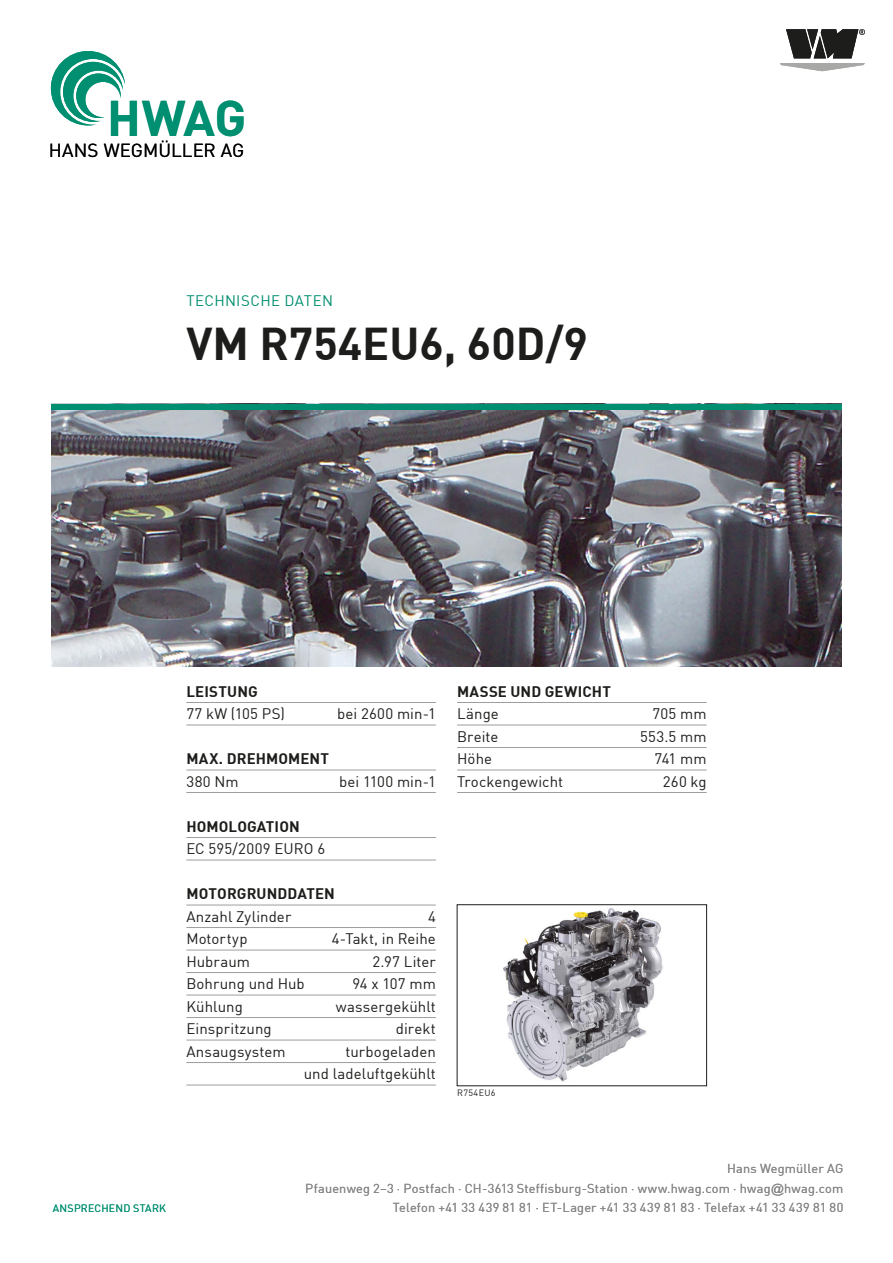
<style>
.page{position:relative;width:893px;height:1263px;background:#fff}
.page>*{position:absolute;margin:0;border:0;box-sizing:border-box;transform-origin:0 0}
.t1{font:700 49.35px "DIN";color:#008f70}
.t2{font:700 45px "DIN";color:#1d1d1b}
.t3{font:18.75px "DIN";letter-spacing:.005em;color:#010000}
.t4{font:15px/22.5px "DIN";letter-spacing:.005em;color:#1d1d1b;text-align:right}
.t5{font:700 15px "DIN";letter-spacing:.005em;color:#1d1d1b}
.t6{font:15px "DIN";letter-spacing:.025em;color:#008f70}
.t7{font:12.75px/19.5px "DIN";letter-spacing:.015em;color:#878787;text-align:right}
.t8{font:10.5px "DIN";letter-spacing:.025em;color:#008f70}
.t9{font:9px "DIN";letter-spacing:.035em;color:#1d1d1b}
</style>
<div class="page">
<img style="left:51px;top:410px;width:790px;height:256px">
<div style="left:51px;top:404px;width:791px;height:6px;background:#008f70"></div>
<img style="left:503px;top:907px;width:160px;height:175px">
<div style="left:457px;top:904px;width:250px;height:182px;border:1px solid #1d1d1b"></div>
<svg style="left:51px;top:51px;width:74px;height:74px"></svg>
<svg style="left:780px;top:29px;width:85px;height:42px"></svg>
<hr style="left:457px;top:702px;width:250px;height:1px;background:#9d9d9c">
<hr style="left:457px;top:725px;width:250px;height:1px;background:#9d9d9c">
<hr style="left:457px;top:747px;width:250px;height:1px;background:#9d9d9c">
<hr style="left:457px;top:770px;width:250px;height:1px;background:#9d9d9c">
<hr style="left:457px;top:792px;width:250px;height:1px;background:#9d9d9c">
<hr style="left:186px;top:702px;width:250px;height:1px;background:#9d9d9c">
<hr style="left:186px;top:725px;width:250px;height:1px;background:#9d9d9c">
<hr style="left:186px;top:770px;width:250px;height:1px;background:#9d9d9c">
<hr style="left:186px;top:792px;width:250px;height:1px;background:#9d9d9c">
<hr style="left:186px;top:837px;width:250px;height:1px;background:#9d9d9c">
<hr style="left:186px;top:860px;width:250px;height:1px;background:#9d9d9c">
<hr style="left:186px;top:905px;width:250px;height:1px;background:#9d9d9c">
<hr style="left:186px;top:927px;width:250px;height:1px;background:#9d9d9c">
<hr style="left:186px;top:950px;width:250px;height:1px;background:#9d9d9c">
<hr style="left:186px;top:972px;width:250px;height:1px;background:#9d9d9c">
<hr style="left:186px;top:995px;width:250px;height:1px;background:#9d9d9c">
<hr style="left:186px;top:1017px;width:250px;height:1px;background:#9d9d9c">
<hr style="left:186px;top:1040px;width:250px;height:1px;background:#9d9d9c">
<hr style="left:186px;top:1062px;width:250px;height:1px;background:#9d9d9c">
<hr style="left:186px;top:1085px;width:250px;height:1px;background:#9d9d9c">
<h1 class="t1" style="left:107px;top:86px;width:141px">HWAG</h1>
<p class="t3" style="left:49px;top:139px;width:197px">HANS WEGMÜLLER AG</p>
<p class="t6" style="left:186px;top:292px;width:148px">TECHNISCHE DATEN</p>
<h2 class="t2" style="left:186px;top:315px;width:403px">VM R754EU6, 60D/9</h2>
<p class="t5" style="left:186px;top:681px;width:73px">LEISTUNG</p>
<p class="t4" style="left:186px;top:702px;width:100px">77 kW (105 PS)</p>
<p class="t4" style="left:337px;top:702px;width:100px">bei 2600 min-1</p>
<p class="t5" style="left:186px;top:749px;width:144px">MAX. DREHMOMENT</p>
<p class="t4" style="left:186px;top:769px;width:54px">380 Nm</p>
<p class="t4" style="left:339px;top:769px;width:98px">bei 1100 min-1</p>
<p class="t5" style="left:186px;top:816px;width:115px">HOMOLOGATION</p>
<p class="t4" style="left:186px;top:837px;width:140px">EC 595/2009 EURO 6</p>
<p class="t5" style="left:186px;top:884px;width:150px">MOTORGRUNDDATEN</p>
<p class="t4" style="left:186px;top:904px;width:106px">Anzahl Zylinder</p>
<p class="t4" style="left:428px;top:904px;width:9px">4</p>
<p class="t4" style="left:186px;top:927px;width:63px">Motortyp</p>
<p class="t4" style="left:332px;top:927px;width:105px">4-Takt, in Reihe</p>
<p class="t4" style="left:186px;top:949px;width:65px">Hubraum</p>
<p class="t4" style="left:373px;top:949px;width:65px">2.97 Liter</p>
<p class="t4" style="left:186px;top:972px;width:120px">Bohrung und Hub</p>
<p class="t4" style="left:352px;top:972px;width:85px">94 x 107 mm</p>
<p class="t4" style="left:186px;top:994px;width:58px">Kühlung</p>
<p class="t4" style="left:336px;top:994px;width:101px">wassergekühlt</p>
<p class="t4" style="left:186px;top:1017px;width:87px">Einspritzung</p>
<p class="t4" style="left:396px;top:1017px;width:41px">direkt</p>
<p class="t4" style="left:186px;top:1039px;width:101px">Ansaugsystem</p>
<p class="t4" style="left:304px;top:1039px;width:134px">turbogeladen<br>und ladeluftgekühlt</p>
<p class="t5" style="left:457px;top:681px;width:155px">MASSE UND GEWICHT</p>
<p class="t4" style="left:457px;top:702px;width:43px">Länge</p>
<p class="t4" style="left:652px;top:702px;width:56px">705 mm</p>
<p class="t4" style="left:457px;top:724px;width:43px">Breite</p>
<p class="t4" style="left:640px;top:724px;width:68px">553.5 mm</p>
<p class="t4" style="left:457px;top:747px;width:37px">Höhe</p>
<p class="t4" style="left:654px;top:747px;width:54px">741 mm</p>
<p class="t4" style="left:457px;top:769px;width:108px">Trockengewicht</p>
<p class="t4" style="left:663px;top:769px;width:45px">260 kg</p>
<p class="t9" style="left:457px;top:1087px;width:40px">R754EU6</p>
<p class="t7" style="left:305px;top:1159px;width:540px">Hans Wegmüller AG<br>Pfauenweg 2–3 ∙ Postfach ∙ CH-3613 Steffisburg-Station ∙ www.hwag.com ∙ hwag@hwag.com</p>
<p class="t8" style="left:53px;top:1202px;width:115px">ANSPRECHEND STARK</p>
<p class="t7" style="left:393px;top:1198px;width:452px">Telefon +41 33 439 81 81 ∙ ET-Lager +41 33 439 81 83 ∙ Telefax +41 33 439 81 80</p>
</div>
